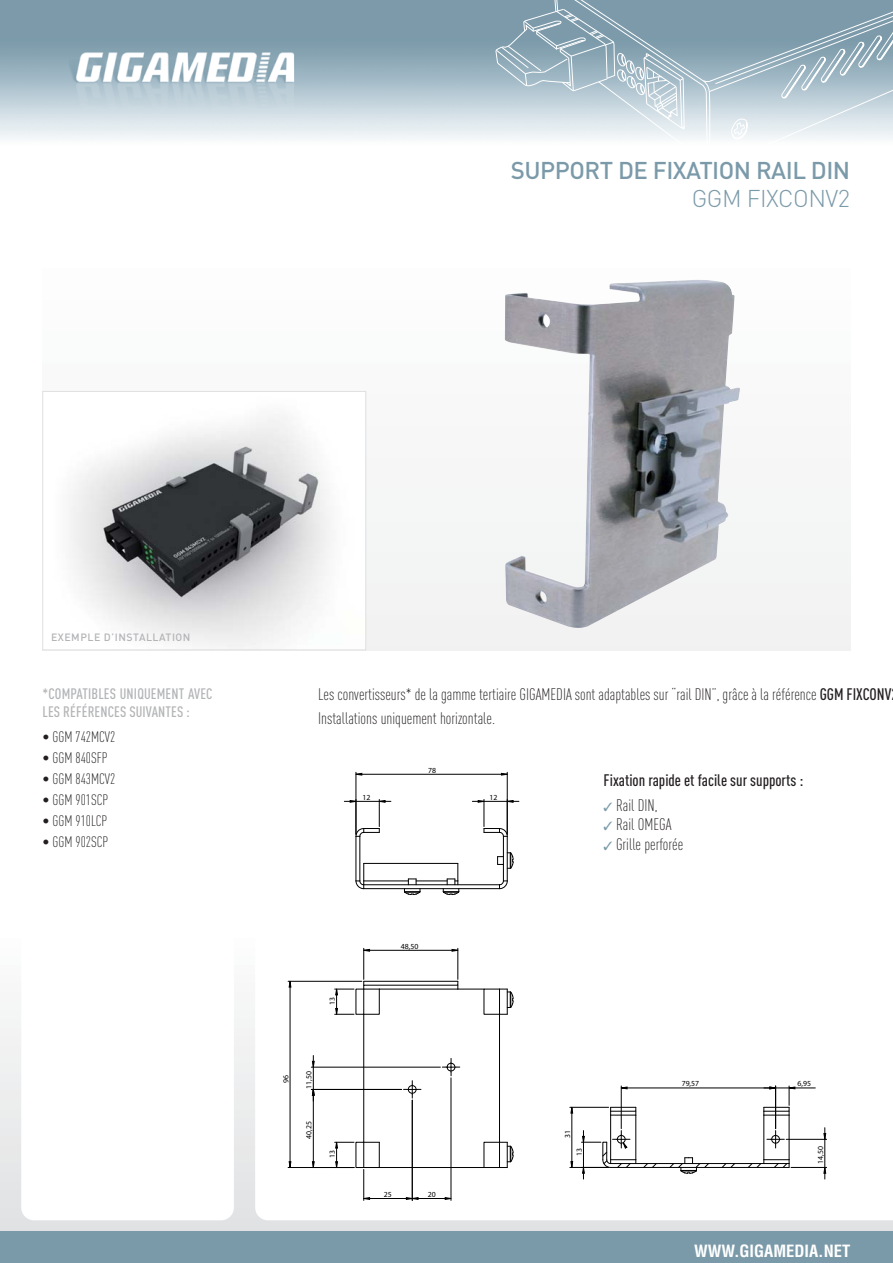
<style>
.page{position:relative;width:893px;height:1263px;background:#fff}
.page>*{position:absolute;margin:0;border:0;box-sizing:border-box;transform-origin:0 0}
.t1{font:500 24px "DIN";letter-spacing:-.02em;color:#7b9aa9}
.t2{font:300 24px "DIN";letter-spacing:-.02em;color:#7b9aa9}
.t3{font:300 condensed 16.5px/24px "DINOT";color:#231f20}
.t4{font:500 condensed 16.5px "DINOT";color:#231f20}
.t5{font:700 condensed 16.5px "Helvetica";color:#fff}
.t6{font:300 condensed 15px "DINOT";color:#231f20}
.t7{font:500 condensed 15px/18px "DINOT";letter-spacing:.01em;color:#b2b4b6}
.t8{font:500 10.5px "DIN";letter-spacing:.05em;color:#b2b4b6}
.t9{font:7.8px "Century Gothic";color:#000}
.s1{font-weight:500}
.s2{color:#7b9aa9}
</style>
<div class="page">
<svg style="left:0;top:1010px;width:892px;height:221px;background:#e5e6e7"></svg>
<div style="left:0;top:1231px;width:892px;height:32px;background:#7b9aa9"></div>
<img style="left:0;top:0;width:496px;height:139px">
<div style="left:21px;top:267px;width:213px;height:953px;background:#fff;border-radius:13px"></div>
<svg style="left:255px;top:521px;width:637px;height:699px"></svg>
<div style="left:43px;top:253px;width:807px;height:397px;background:#fafafa"></div>
<img style="left:505px;top:280px;width:235px;height:348px">
<svg style="left:496px;top:0;width:396px;height:139px;background:#aabec9"></svg>
<div style="left:268px;top:754px;width:582px;height:452px;background:#fff"></div>
<hr style="left:363px;top:1169px;width:1px;height:31px;background:#000">
<hr style="left:507px;top:772px;width:1px;height:62px;background:#000">
<hr style="left:356px;top:772px;width:1px;height:62px;background:#000">
<hr style="left:451px;top:1078px;width:1px;height:122px;background:#000">
<hr style="left:344px;top:801px;width:35px;height:1px;background:#000">
<hr style="left:288px;top:981px;width:74px;height:1px;background:#000">
<hr style="left:288px;top:1167px;width:66px;height:1px;background:#000">
<hr style="left:786px;top:1139px;width:41px;height:1px;background:#000">
<hr style="left:791px;top:1167px;width:36px;height:1px;background:#000">
<hr style="left:824px;top:1139px;width:1px;height:40px;background:#000">
<svg style="left:363px;top:1197px;width:55px;height:3px"></svg>
<svg style="left:356px;top:773px;width:163px;height:208px"></svg>
<svg style="left:412px;top:801px;width:173px;height:398px"></svg>
<svg style="left:363px;top:949px;width:95px;height:2px"></svg>
<svg style="left:289px;top:981px;width:537px;height:192px"></svg>
<hr style="left:416px;top:881px;width:31px;height:1px;background:#000">
<hr style="left:364px;top:881px;width:44px;height:1px;background:#000">
<svg style="left:497px;top:852px;width:17px;height:17px"></svg>
<svg style="left:404px;top:878px;width:17px;height:17px"></svg>
<hr style="left:356px;top:836px;width:1px;height:45px;background:#000">
<hr style="left:360px;top:836px;width:1px;height:45px;background:#000">
<hr style="left:364px;top:885px;width:135px;height:1px;background:#000">
<hr style="left:364px;top:888px;width:135px;height:1px;background:#000">
<svg style="left:499px;top:880px;width:9px;height:9px"></svg>
<svg style="left:350px;top:799px;width:41px;height:38px"></svg>
<hr style="left:507px;top:836px;width:1px;height:45px;background:#000">
<hr style="left:503px;top:836px;width:1px;height:45px;background:#000">
<svg style="left:472px;top:799px;width:41px;height:38px"></svg>
<svg style="left:355px;top:863px;width:9px;height:26px"></svg>
<hr style="left:364px;top:863px;width:94px;height:1px;background:#000">
<svg style="left:443px;top:863px;width:16px;height:32px"></svg>
<svg style="left:442px;top:1058px;width:18px;height:18px"></svg>
<svg style="left:403px;top:1081px;width:18px;height:17px"></svg>
<svg style="left:499px;top:989px;width:15px;height:26px"></svg>
<div style="left:484px;top:1142px;width:16px;height:26px;border:1px solid #000"></div>
<svg style="left:335px;top:1142px;width:45px;height:26px"></svg>
<svg style="left:499px;top:1142px;width:15px;height:26px"></svg>
<hr style="left:499px;top:1014px;width:1px;height:128px;background:#000">
<hr style="left:379px;top:1167px;width:105px;height:1px;background:#000">
<hr style="left:363px;top:1014px;width:1px;height:128px;background:#000">
<svg style="left:335px;top:981px;width:149px;height:34px"></svg>
<svg style="left:643px;top:1164px;width:13px;height:3px"></svg>
<svg style="left:722px;top:1164px;width:13px;height:3px"></svg>
<hr style="left:611px;top:1167px;width:178px;height:1px;background:#000">
<hr style="left:611px;top:1163px;width:178px;height:1px;background:#000">
<svg style="left:748px;top:1159px;width:42px;height:9px"></svg>
<svg style="left:763px;top:1086px;width:32px;height:30px"></svg>
<svg style="left:610px;top:1107px;width:26px;height:9px"></svg>
<hr style="left:789px;top:1115px;width:1px;height:45px;background:#000">
<hr style="left:763px;top:1115px;width:1px;height:45px;background:#000">
<hr style="left:635px;top:1115px;width:1px;height:45px;background:#000">
<hr style="left:610px;top:1115px;width:1px;height:45px;background:#000">
<svg style="left:767px;top:1131px;width:17px;height:17px"></svg>
<svg style="left:669px;top:1157px;width:40px;height:17px"></svg>
<svg style="left:581px;top:1131px;width:55px;height:42px"></svg>
<img style="left:78px;top:429px;width:246px;height:209px">
<div style="left:43px;top:391px;width:323px;height:259px;border:1px solid #dedfe0"></div>
<h1 class="t1" style="left:511px;top:162px;width:341px">SUPPORT DE FIXATION RAIL DIN</h1>
<h1 class="t2" style="left:692px;top:190px;width:160px">GGM FIXCONV2</h1>
<p class="t8" style="left:51px;top:633px;width:141px">EXEMPLE D’INSTALLATION</p>
<p class="t7" style="left:43px;top:685px;width:171px">*COMPATIBLES UNIQUEMENT AVEC<br>LES RÉFÉRENCES SUIVANTES :</p>
<p class="t6" style="left:43px;top:731px;width:74px">• GGM 742MCV2</p>
<p class="t6" style="left:43px;top:752px;width:67px">• GGM 840SFP</p>
<p class="t6" style="left:43px;top:773px;width:74px">• GGM 843MCV2</p>
<p class="t6" style="left:43px;top:794px;width:67px">• GGM 901SCP</p>
<p class="t6" style="left:43px;top:815px;width:66px">• GGM 910LCP</p>
<p class="t6" style="left:43px;top:836px;width:67px">• GGM 902SCP</p>
<p class="t3" style="left:318px;top:684px;width:575px">Les convertisseurs* de la gamme tertiaire GIGAMEDIA sont adaptables sur “rail DIN”, grâce à la référence <span class="s1">GGM FIXCONV<br></span>Installations uniquement horizontale.</p>
<p class="t9" style="left:428px;top:766px;width:9px">78</p>
<p class="t9" style="left:363px;top:793px;width:9px">12</p>
<p class="t9" style="left:489px;top:793px;width:9px">12</p>
<p class="t4" style="left:603px;top:771px;width:201px">Fixation rapide et facile sur supports :</p>
<p class="t3" style="left:603px;top:795px;width:55px"><span class="s2">✓</span> Rail DIN,</p>
<p class="t3" style="left:603px;top:814px;width:70px"><span class="s2">✓</span> Rail OMEGA</p>
<p class="t3" style="left:603px;top:834px;width:81px"><span class="s2">✓</span> Grille perforée</p>
<p class="t9" style="left:328px;top:1005px;width:9px;rotate:-90deg">13</p>
<p class="t9" style="left:282px;top:1083px;width:9px;rotate:-90deg">96</p>
<p class="t9" style="left:305px;top:1089px;width:19px;rotate:-90deg">11,50</p>
<p class="t9" style="left:305px;top:1139px;width:19px;rotate:-90deg">40,25</p>
<p class="t9" style="left:328px;top:1158px;width:9px;rotate:-90deg">13</p>
<p class="t9" style="left:401px;top:942px;width:19px">48,50</p>
<p class="t9" style="left:384px;top:1190px;width:9px">25</p>
<p class="t9" style="left:428px;top:1190px;width:9px">20</p>
<p class="t9" style="left:564px;top:1138px;width:9px;rotate:-90deg">31</p>
<p class="t9" style="left:575px;top:1156px;width:9px;rotate:-90deg">13</p>
<p class="t9" style="left:682px;top:1080px;width:19px">79,57</p>
<p class="t9" style="left:797px;top:1080px;width:15px">6,95</p>
<p class="t9" style="left:817px;top:1164px;width:19px;rotate:-90deg">14,50</p>
<p class="t5" style="left:694px;top:1245px;width:158px">WWW.GIGAMEDIA.NET</p>
</div>
